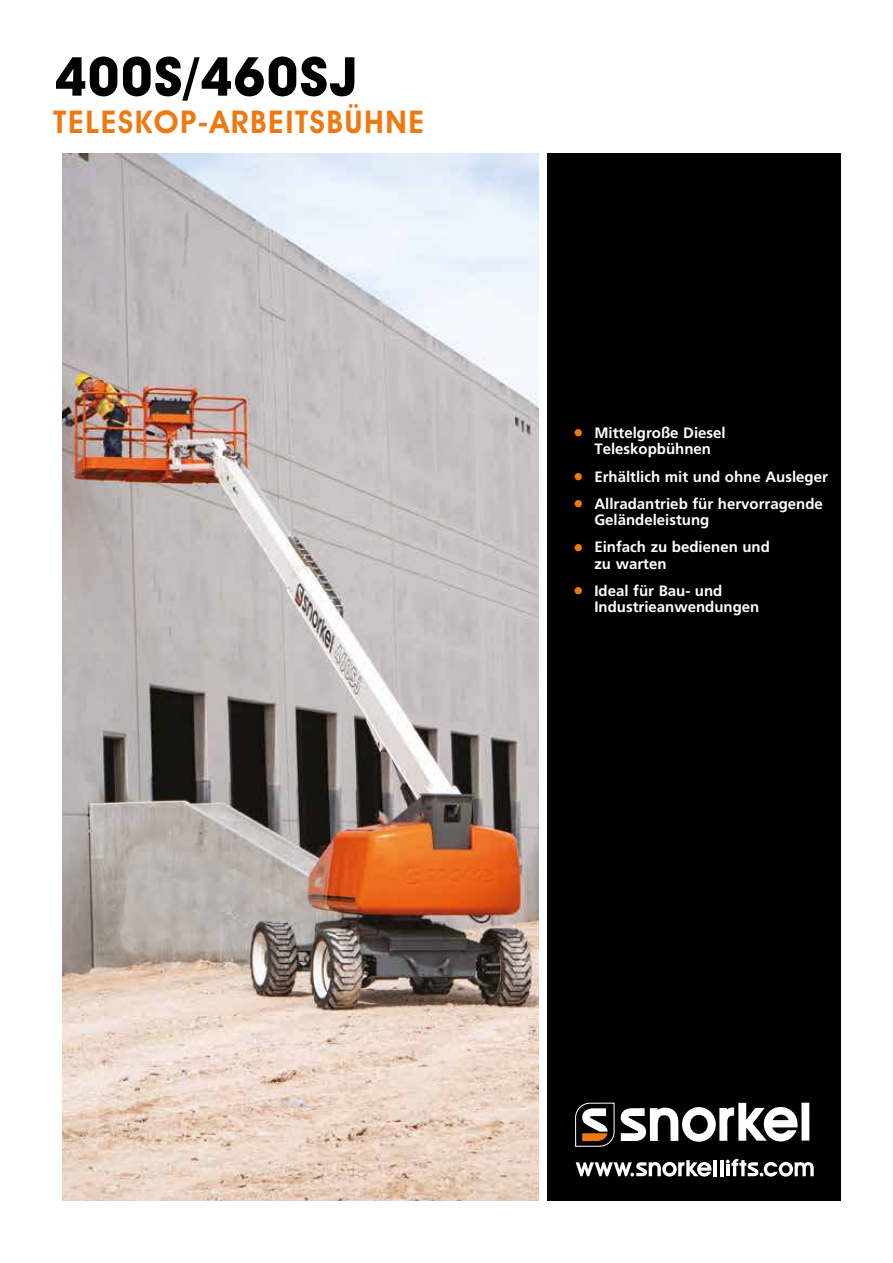
<style>
.page{position:relative;width:893px;height:1263px;background:#fff}
.page>*{position:absolute;margin:0;border:0;box-sizing:border-box;transform-origin:0 0}
.t1{font:700 54px "Avant Garde IT Cby BT";letter-spacing:.02em;color:#000}
.t2{font:600 31.5px "Avant Garde IT Cby BT";letter-spacing:.05em;color:#ef7911}
.t3{font:700 15px/16.5px "Frutiger";color:#fff}
.s1{font-size:21px;color:#ef7911}
</style>
<div class="page">
<div style="left:547px;top:153px;width:294px;height:1047px;background:#000"></div>
<div style="left:801px;top:1103px;width:8px;height:37px;background:#fff"></div>
<svg style="left:621px;top:1103px;width:177px;height:39px"></svg>
<svg style="left:575px;top:1102px;width:40px;height:44px"></svg>
<img style="left:63px;top:153px;width:476px;height:1047px">
<hr style="left:713px;top:1160px;width:3px;height:16px;background:#fff">
<hr style="left:720px;top:1160px;width:3px;height:16px;background:#fff">
<svg style="left:576px;top:1160px;width:135px;height:16px"></svg>
<svg style="left:726px;top:1159px;width:88px;height:17px"></svg>
<h1 class="t1" style="left:54px;top:44px;width:304px">400s/460SJ</h1>
<h2 class="t2" style="left:53px;top:103px;width:372px">TELESKOP-ARBEITSBÜHNE</h2>
<p class="t3" style="left:573px;top:424px;width:154px;text-align:center"><span class="s1">•</span> Mittelgroße Diesel<br>Teleskopbühnen</p>
<p class="t3" style="left:573px;top:468px;width:256px"><span class="s1">•</span> Erhältlich mit und ohne Ausleger</p>
<p class="t3" style="left:594px;top:495px;width:230px;text-indent:-21px"><span class="s1">•</span> Allradantrieb für hervorragende<br>Geländeleistung</p>
<p class="t3" style="left:594px;top:539px;width:177px;text-indent:-21px"><span class="s1">•</span> Einfach zu bedienen und zu warten</p>
<p class="t3" style="left:594px;top:582px;width:167px;text-indent:-21px"><span class="s1">•</span> Ideal für Bau- und<br>Industrieanwendungen</p>
</div>
